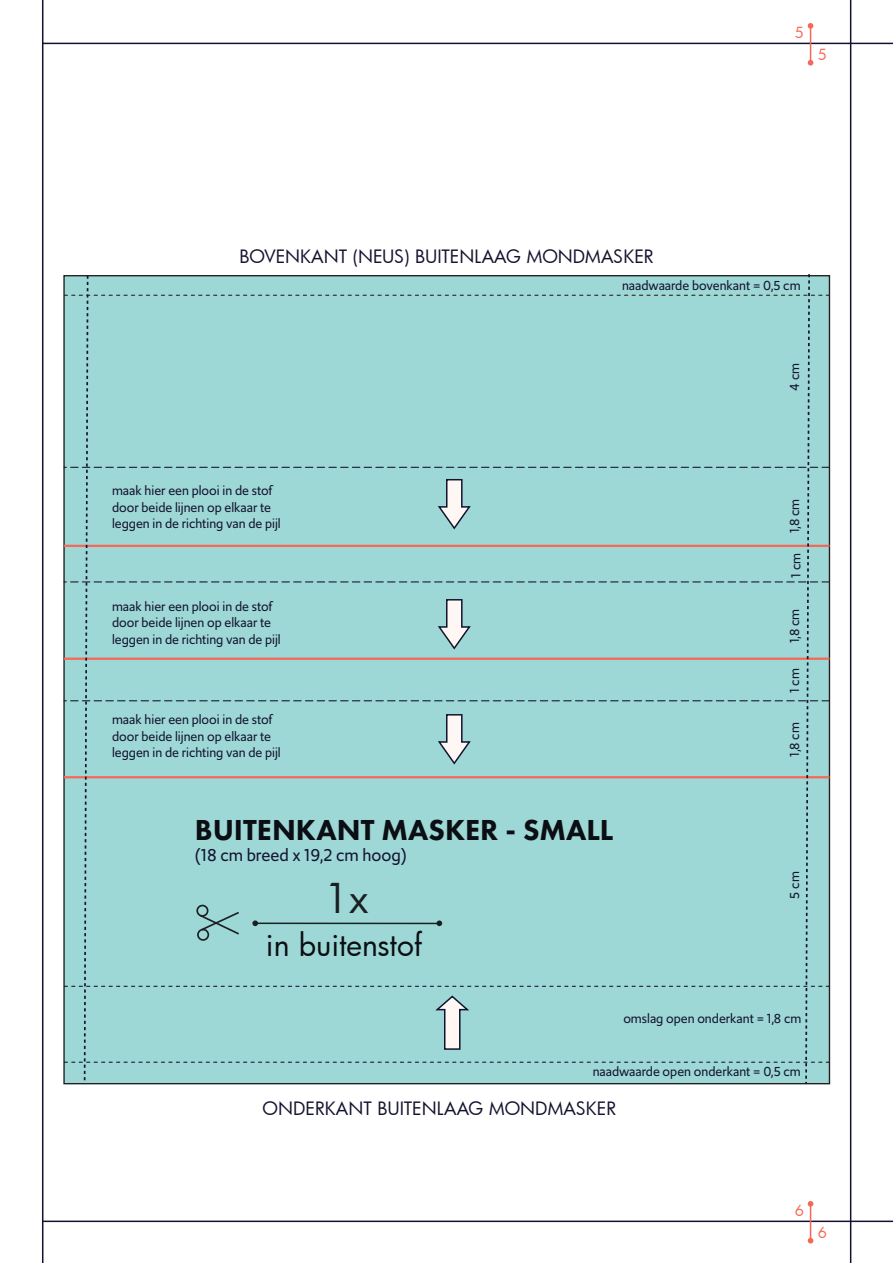
<style>
.page{position:relative;width:893px;height:1263px;background:#fff}
.page>*{position:absolute;margin:0;border:0;box-sizing:border-box;transform-origin:0 0}
.t1{font:40.2px "Futura";color:#192022}
.t2{font:800 30px "Futura PT";color:#0b0e12}
.t3{font:30px "Futura";color:#0b0e12}
.t4{font:18px "Futura";color:#13132e}
.t5{font:18px "Upgrade";color:#13122e}
.t6{font:15px "Futura";color:#f66756}
.t7{font:13.8px/16.5px "Upgrade";color:#13132e}
</style>
<div class="page">
<hr style="left:43px;top:43px;width:849px;height:1px;background:#13122e">
<hr style="left:43px;top:1220px;width:849px;height:2px;background:#13122e">
<hr style="left:42px;top:0;width:1px;height:1263px;background:#13122e">
<hr style="left:850px;top:0;width:1px;height:1263px;background:#13122e">
<hr style="left:810px;top:26px;width:1px;height:37px;background:#f66756">
<svg style="left:808px;top:23px;width:5px;height:6px"></svg>
<svg style="left:808px;top:60px;width:5px;height:6px"></svg>
<hr style="left:810px;top:1204px;width:1px;height:37px;background:#f66756">
<svg style="left:808px;top:1201px;width:5px;height:5px"></svg>
<svg style="left:808px;top:1238px;width:5px;height:5px"></svg>
<div style="left:64px;top:274px;width:765px;height:811px;background:#9dd7d6"></div>
<p class="t6" style="left:795px;top:25px;width:11px">5</p>
<p class="t6" style="left:818px;top:48px;width:11px">5</p>
<h3 class="t4" style="left:239px;top:248px;width:416px">BOVENKANT (NEUS) BUITENLAAG MONDMASKER</h3>
<p class="t7" style="left:622px;top:278px;width:180px">naadwaarde bovenkant = 0,5 cm</p>
<p class="t7" style="left:788px;top:391px;width:29px;rotate:-90deg">4 cm</p>
<p class="t7" style="left:112px;top:484px;width:170px">maak hier een plooi in de stof door beide lijnen op elkaar te leggen in de richting van de pijl</p>
<p class="t7" style="left:112px;top:599px;width:170px">maak hier een plooi in de stof door beide lijnen op elkaar te leggen in de richting van de pijl</p>
<p class="t7" style="left:112px;top:712px;width:170px">maak hier een plooi in de stof door beide lijnen op elkaar te leggen in de richting van de pijl</p>
<h2 class="t2" style="left:195px;top:812px;width:420px">BUITENKANT MASKER - SMALL</h2>
<h3 class="t5" style="left:195px;top:848px;width:213px">(18 cm breed x 19,2 cm hoog)</h3>
<h1 class="t1" style="left:324px;top:880px;width:46px">1x</h1>
<h2 class="t3" style="left:266px;top:931px;width:158px">in buitenstof</h2>
<p class="t7" style="left:788px;top:533px;width:36px;rotate:-90deg">1,8 cm</p>
<p class="t7" style="left:789px;top:578px;width:26px;rotate:-90deg">1 cm</p>
<p class="t7" style="left:788px;top:643px;width:36px;rotate:-90deg">1,8 cm</p>
<p class="t7" style="left:788px;top:693px;width:26px;rotate:-90deg">1 cm</p>
<p class="t7" style="left:788px;top:757px;width:36px;rotate:-90deg">1,8 cm</p>
<p class="t7" style="left:788px;top:898px;width:29px;rotate:-90deg">5 cm</p>
<p class="t7" style="left:623px;top:1012px;width:180px">omslag open onderkant = 1,8 cm</p>
<p class="t7" style="left:593px;top:1064px;width:210px">naadwaarde open onderkant = 0,5 cm</p>
<h3 class="t4" style="left:263px;top:1100px;width:355px">ONDERKANT BUITENLAAG MONDMASKER</h3>
<p class="t6" style="left:795px;top:1203px;width:11px">6</p>
<p class="t6" style="left:818px;top:1226px;width:11px">6</p>
</div>
